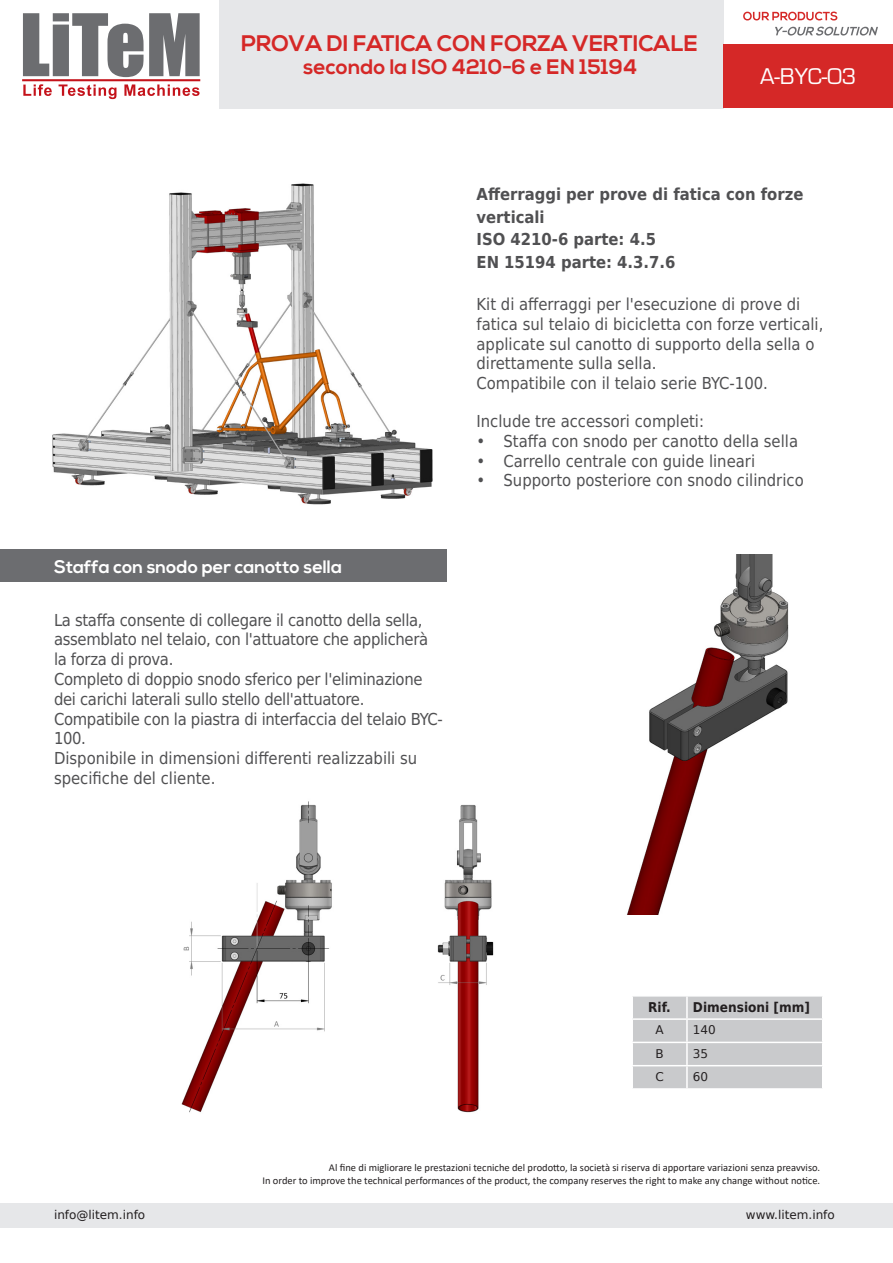
<style>
.page{position:relative;width:893px;height:1263px;background:#fff}
.page>*{position:absolute;margin:0;border:0;box-sizing:border-box;transform-origin:0 0}
.t1{font:700 22.5px "Nexa";color:#d52827}
.t2{font:700 21px "Nexa";color:#d52827}
.t3{font:21px "Eurostile";color:#fff}
.t4{font:700 18px "Nexa";color:#fff}
.t5{font:16.5px/19.8px "DejaVu Sans Condensed";color:#505052}
.t6{font:16.5px/19.8px "DejaVu Sans Condensed";letter-spacing:-.02em;color:#505052}
.t7{font:700 16.5px/22.5px "DejaVu Sans Condensed";color:#505052}
.t8{font:700 13.5px "DejaVu Sans Condensed";color:#231f20}
.t9{font:12px "DejaVu Sans";color:#231f20}
.t10{font:10.5px "Calibri";color:#231f20}
</style>
<div class="page">
<div style="left:219px;top:0;width:504px;height:108px;background:#e6e7e9"></div>
<div style="left:723px;top:45px;width:170px;height:63px;background:#d52827"></div>
<div style="left:0;top:1203px;width:893px;height:24px;background:#e6e7e9"></div>
<svg style="left:743px;top:12px;width:94px;height:9px"></svg>
<svg style="left:775px;top:27px;width:103px;height:9px"></svg>
<div style="left:0;top:550px;width:446px;height:32px;background:#6c6d70"></div>
<svg style="left:23px;top:13px;width:177px;height:64px"></svg>
<hr style="left:22px;top:79px;width:178px;height:2px;background:#c4121a">
<svg style="left:23px;top:84px;width:29px;height:12px"></svg>
<svg style="left:59px;top:84px;width:57px;height:15px"></svg>
<svg style="left:124px;top:84px;width:76px;height:12px"></svg>
<svg style="left:632px;top:996px;width:191px;height:92px;background:#cccdcf"></svg>
<img style="left:627px;top:555px;width:162px;height:359px">
<img style="left:52px;top:183px;width:381px;height:322px">
<img style="left:181px;top:801px;width:313px;height:312px">
<p class="t1" style="left:241px;top:30px;width:458px">PROVA DI FATICA CON FORZA VERTICALE</p>
<p class="t2" style="left:303px;top:54px;width:336px">secondo la ISO 4210-6 e EN 15194</p>
<p class="t3" style="left:760px;top:64px;width:98px">A-BYC-03</p>
<p class="t4" style="left:54px;top:556px;width:290px">Staffa con snodo per canotto sella</p>
<p class="t6" style="left:54px;top:609px;width:376px">La staffa consente di collegare il canotto della sella, assemblato nel telaio, con l'attuatore che applicherà la forza di prova.</p>
<p class="t6" style="left:54px;top:669px;width:370px">Completo di doppio snodo sferico per l'eliminazione dei carichi laterali sullo stello dell'attuatore.</p>
<p class="t6" style="left:54px;top:708px;width:390px">Compatibile con la piastra di interfaccia del telaio BYC-<br>100.</p>
<p class="t5" style="left:54px;top:748px;width:365px">Disponibile in dimensioni differenti realizzabili su specifiche del cliente.</p>
<p class="t7" style="left:476px;top:183px;width:328px">Afferraggi per prove di fatica con forze verticali</p>
<p class="t7" style="left:476px;top:228px;width:181px">ISO 4210-6 parte: 4.5</p>
<p class="t7" style="left:476px;top:250px;width:201px">EN 15194 parte: 4.3.7.6</p>
<p class="t5" style="left:476px;top:294px;width:348px">Kit di afferraggi per l'esecuzione di prove di fatica sul telaio di bicicletta con forze verticali, applicate sul canotto di supporto della sella o direttamente sulla sella.</p>
<p class="t5" style="left:476px;top:373px;width:293px">Compatibile con il telaio serie BYC-100.</p>
<p class="t5" style="left:476px;top:411px;width:229px">Include tre accessori completi:</p>
<p class="t5" style="left:476px;top:431px;width:323px">• Staffa con snodo per canotto della sella</p>
<p class="t5" style="left:476px;top:450px;width:280px">• Carrello centrale con guide lineari</p>
<p class="t5" style="left:476px;top:470px;width:329px">• Supporto posteriore con snodo cilindrico</p>
<p class="t8" style="left:648px;top:996px;width:24px">Rif.</p>
<p class="t8" style="left:693px;top:996px;width:118px">Dimensioni [mm]</p>
<p class="t9" style="left:655px;top:1019px;width:10px">A</p>
<p class="t9" style="left:693px;top:1019px;width:24px">140</p>
<p class="t9" style="left:655px;top:1043px;width:10px">B</p>
<p class="t9" style="left:693px;top:1043px;width:17px">35</p>
<p class="t9" style="left:655px;top:1066px;width:10px">C</p>
<p class="t9" style="left:693px;top:1066px;width:17px">60</p>
<p class="t10" style="left:329px;top:1160px;width:493px">Al fine di migliorare le prestazioni tecniche del prodotto, la società si riserva di apportare variazioni senza preavviso.</p>
<p class="t10" style="left:262px;top:1173px;width:559px">In order to improve the technical performances of the product, the company reserves the right to make any change without notice.</p>
<p class="t9" style="left:54px;top:1204px;width:93px">info@litem.info</p>
<p class="t9" style="left:746px;top:1204px;width:90px">www.litem.info</p>
</div>
